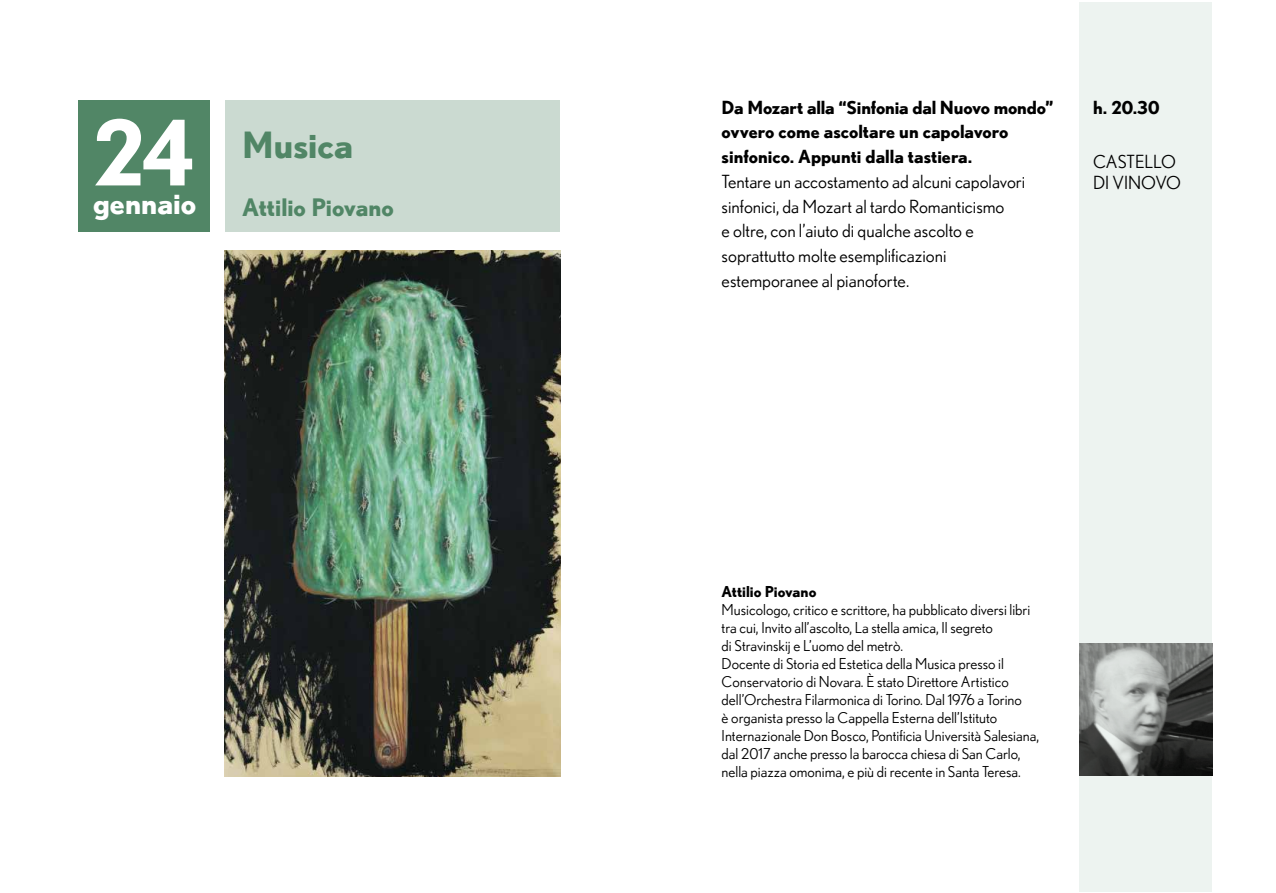
<style>
.page{position:relative;width:1276px;height:893px;background:#fff}
.page>*{position:absolute;margin:0;border:0;box-sizing:border-box;transform-origin:0 0}
.t1{font:700 90px "Nobel";color:#fff}
.t2{font:700 36px "Nobel";color:#518666}
.t3{font:700 30px "Nobel";color:#fff}
.t4{font:700 24px "Nobel";color:#518666}
.t5{font:18px/24.8px "Nobel";color:#000}
.t6{font:700 18px/24.8px "Nobel";color:#000}
.t7{font:15px/18px "Nobel";color:#000}
.t8{font:700 15px "Nobel";color:#000}
</style>
<div class="page">
<div style="left:79px;top:101px;width:131px;height:131px;background:#518666"></div>
<div style="left:225px;top:101px;width:334px;height:131px;background:#cbdad1"></div>
<svg style="left:1079px;top:2px;width:133px;height:889px;background:#dae0dd"></svg>
<img style="left:224px;top:250px;width:336px;height:527px">
<h1 class="t1" style="left:93px;top:99px;width:104px">24</h1>
<h2 class="t2" style="left:242px;top:124px;width:112px">Musica</h2>
<h3 class="t3" style="left:93px;top:185px;width:105px">gennaio</h3>
<h3 class="t4" style="left:242px;top:193px;width:153px">Attilio Piovano</h3>
<p class="t6" style="left:721px;top:94px;width:333px">Da Mozart alla “Sinfonia dal Nuovo mondo” ovvero come ascoltare un capolavoro sinfonico. Appunti dalla tastiera.</p>
<p class="t5" style="left:721px;top:169px;width:305px">Tentare un accostamento ad alcuni capolavori sinfonici, da Mozart al tardo Romanticismo<br>e oltre, con l’aiuto di qualche ascolto e soprattutto molte esemplificazioni estemporanee al pianoforte.</p>
<p class="t6" style="left:1093px;top:94px;width:68px">h. 20.30</p>
<p class="t5" style="left:1093px;top:151px;width:89px;line-height:21px">CASTELLO<br>DI VINOVO</p>
<p class="t8" style="left:721px;top:582px;width:96px">Attilio Piovano</p>
<p class="t7" style="left:721px;top:600px;width:319px">Musicologo, critico e scrittore, ha pubblicato diversi libri tra cui, Invito all’ascolto, La stella amica, Il segreto<br>di Stravinskij e L’uomo del metrò.<br>Docente di Storia ed Estetica della Musica presso il Conservatorio di Novara. È stato Direttore Artistico dell’Orchestra Filarmonica di Torino. Dal 1976 a Torino<br>è organista presso la Cappella Esterna dell’Istituto Internazionale Don Bosco, Pontificia Università Salesiana, dal 2017 anche presso la barocca chiesa di San Carlo, nella piazza omonima, e più di recente in Santa Teresa.</p>
</div>
